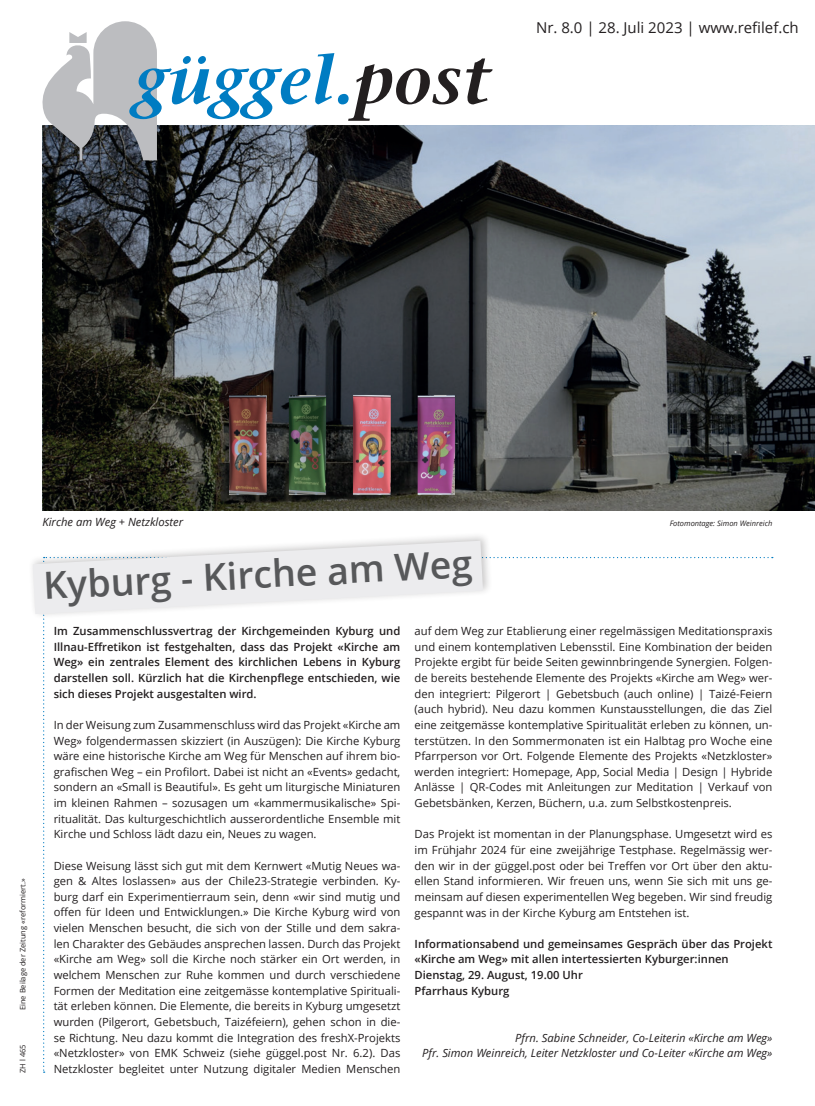
<style>
.page{position:relative;width:815px;height:1106px;background:#fff}
.page>*{position:absolute;margin:0;border:0;box-sizing:border-box;transform-origin:0 0}
.t1{font:600 37.5px "Open Sans";color:#57585a}
.t2{font:15px "Open Sans";color:#231f20}
.t3{font:11.25px/15.6px "Open Sans";color:#231f20;text-align:justify}
.t4{font:600 11.25px/15.6px "Open Sans";color:#231f20;text-align:justify}
.t5{font:italic 11.25px/15.6px "Open Sans";color:#231f20;text-align:right}
.t6{font:7.5px "Open Sans";color:#231f20}
.t7{font:italic 7.5px "Open Sans";color:#231f20}
</style>
<div class="page">
<svg style="left:32px;top:536px;width:502px;height:103px"></svg>
<img style="left:43px;top:126px;width:772px;height:384px">
<svg style="left:42px;top:21px;width:451px;height:139px"></svg>
<h2 class="t2" style="left:536px;top:17px;width:264px">Nr. 8.0 | 28. Juli 2023 | www.refilef.ch</h2>
<p class="t6" style="left:18px;top:1010px;width:133px;rotate:-90deg">Eine Beilage der Zeitung «reformiert.»</p>
<p class="t6" style="left:18px;top:1072px;width:30px;rotate:-90deg">ZH l 465</p>
<p class="t5" style="left:43px;top:513px;width:142px">Kirche am Weg + Netzkloster</p>
<p class="t7" style="left:670px;top:518px;width:104px">Fotomontage: Simon Weinreich</p>
<h1 class="t1" style="left:42px;top:560px;width:431px;rotate:-3deg">Kyburg - Kirche am Weg</h1>
<p class="t4" style="left:54px;top:623px;width:348px">Im Zusammenschlussvertrag der Kirchgemeinden Kyburg und Illnau-Effretikon ist festgehalten, dass das Projekt «Kirche am Weg» ein zentrales Element des kirchlichen Lebens in Kyburg darstellen soll. Kürzlich hat die Kirchenpflege entschieden, wie sich dieses Projekt ausgestalten wird.</p>
<p class="t3" style="left:54px;top:716px;width:348px">In der Weisung zum Zusammenschluss wird das Projekt «Kirche am Weg» folgendermassen skizziert (in Auszügen): Die Kirche Kyburg wäre eine historische Kirche am Weg für Menschen auf ihrem bio&shy;grafischen Weg – ein Profilort. Dabei ist nicht an «Events» gedacht, sondern an «Small is Beautiful». Es geht um liturgische Miniaturen im kleinen Rahmen – sozusagen um «kammermusikalische» Spi&shy;ritualität. Das kulturgeschichtlich ausserordentliche Ensemble mit Kirche und Schloss lädt dazu ein, Neues zu wagen.</p>
<p class="t3" style="left:54px;top:857px;width:348px">Diese Weisung lässt sich gut mit dem Kernwert «Mutig Neues wa&shy;gen &amp; Altes loslassen» aus der Chile23-Strategie verbinden. Ky&shy;burg darf ein Experimentierraum sein, denn «wir sind mutig und offen fü r Ideen und Entwicklungen.» Die Kirche Kyburg wird von vielen Menschen besucht, die sich von der Stille und dem sakra&shy;len Charakter des Gebäudes ansprechen lassen. Durch das Projekt «Kirche am Weg» soll die Kirche noch stärker ein Ort werden, in welchem Menschen zur Ruhe kommen und durch verschiedene Formen der Meditation eine zeitgemässe kontemplative Spirituali&shy;tät erleben können. Die Elemente, die bereits in Kyburg umgesetzt wurden (Pilgerort, Gebetsbuch, Taizéfeiern), gehen schon in die&shy;se Richtung. Neu dazu kommt die Integration des freshX-Projekts «Netzkloster» von EMK Schweiz (siehe güggel.post Nr. 6.2). Das Netzkloster begleitet unter Nutzung digitaler Medien Menschen</p>
<p class="t3" style="left:415px;top:623px;width:359px">auf dem Weg zur Etablierung einer regelmässigen Meditationspraxis und einem kontemplativen Lebensstil. Eine Kombination der beiden Projekte ergibt für beide Seiten gewinnbringende Synergien. Folgen&shy;de bereits bestehende Elemente des Projekts «Kirche am Weg» wer&shy;den integriert: Pilgerort | Gebetsbuch (auch online) | Taizé-Feiern (auch hybrid). Neu dazu kommen Kunstausstellungen, die das Ziel eine zeitgemässe kontemplative Spiritualität erleben zu können, un&shy;terstützen. In den Sommermonaten ist ein Halbtag pro Woche eine Pfarrperson vor Ort. Folgende Elemente des Projekts «Netzkloster» werden integriert: Homepage, App, Social Media | Design | Hybride Anlässe | QR-Codes mit Anleitungen zur Meditation | Verkauf von Gebetsbänken, Kerzen, Büchern, u.a. zum Selbstkostenpreis.</p>
<p class="t3" style="left:415px;top:826px;width:359px">Das Projekt ist momentan in der Planungsphase. Umgesetzt wird es im Frühjahr 2024 für eine zweijährige Testphase. Regelmässig wer&shy;den wir in der güggel.post oder bei Treffen vor Ort über den aktu&shy;ellen Stand informieren. Wir freuen uns, wenn Sie sich mit uns ge&shy;meinsam auf diesen experimentellen Weg begeben. Wir sind freudig gespannt was in der Kirche Kyburg am Entstehen ist.</p>
<p class="t4" style="left:415px;top:935px;width:359px;text-align:left">Informationsabend und gemeinsames Gespräch über das Projekt «Kirche am Weg» mit allen intertessierten Kyburger:innen Dienstag, 29. August, 19.00 Uhr<br>Pfarrhaus Kyburg</p>
<p class="t5" style="left:422px;top:1029px;width:352px">Pfrn. Sabine Schneider, Co-Leiterin «Kirche am Weg»<br>Pfr. Simon Weinreich, Leiter Netzkloster und Co-Leiter «Kirche am Weg»</p>
</div>
